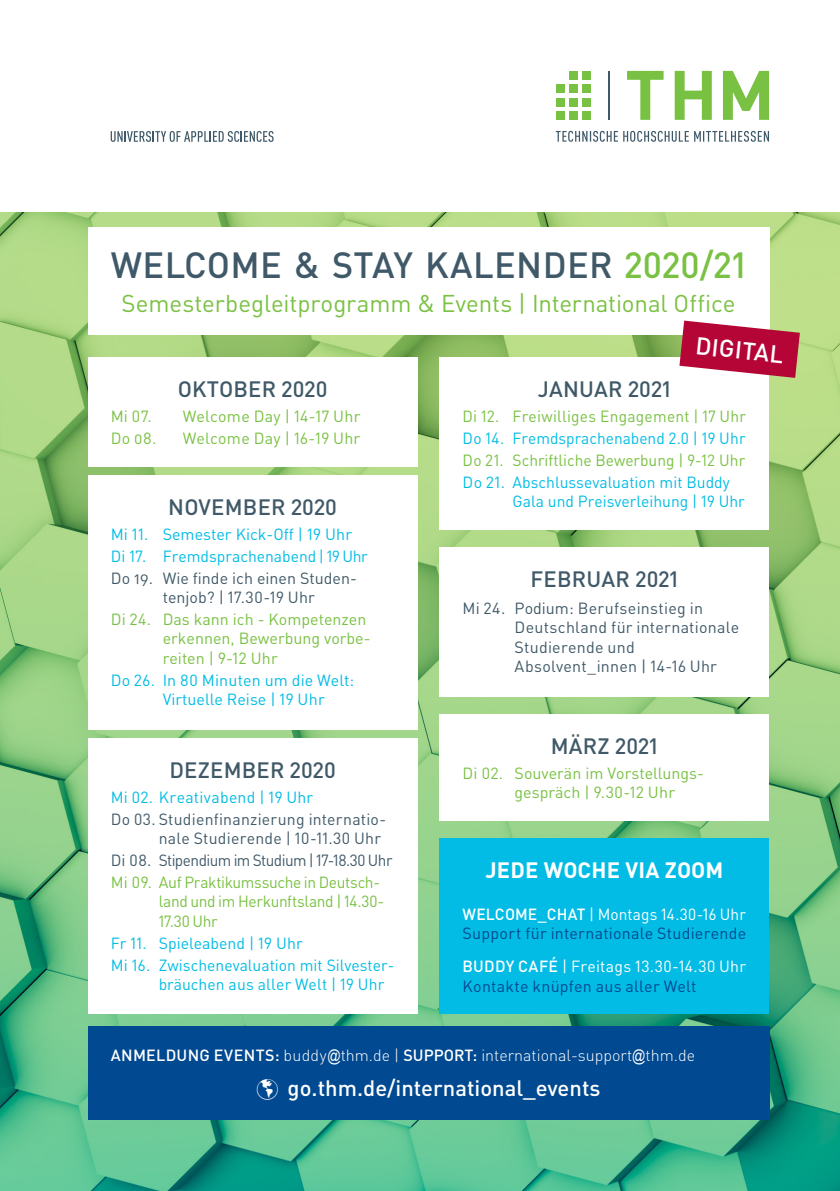
<style>
.page{position:relative;width:840px;height:1191px;background:#fff}
.page>*{position:absolute;margin:0;border:0;box-sizing:border-box;transform-origin:0 0}
.Textbereich{font:500 36px "DIN Pro";letter-spacing:.01em;color:#405968}
.Headline_Kopfzeile{font:500 24.2px "DIN Pro";color:#fff}
.Textbereich-2{font:24px "DIN Pro";letter-spacing:-.005em;color:#79c142}
.Textbereich-3{font:500 22px "DIN Pro";letter-spacing:.01em;color:#405968}
.Textbereich-4{font:500 22px "DIN Pro";color:#fff}
.Textbereich-5{font:700 22px "DIN Pro";letter-spacing:.01em;color:#fff}
.Textbereich-6{font:16px/19.2px "DIN Pro";color:#02bce5}
.Textbereich-7{font:16px/19.2px "DIN Pro";letter-spacing:.015em;color:#405968}
.Textbereich-8{font:16px/19.2px "DIN Pro";color:#79c142}
.Textbereich-9{font:16px/19.2px "DIN Pro";letter-spacing:.015em;color:#014990}
.Textbereich-10{font:16px/19.2px "DIN Pro";letter-spacing:-.02em;color:#79c142}
.Textbereich-11{font:300 16px "DIN Pro";color:#fff}
.Textbereich-12{font:16px "DIN Pro";letter-spacing:-.035em;color:#405968}
.Textbereich-13{font:16px "DIN Pro";letter-spacing:.02em;color:#79c142}
.s1{color:#79c142}
.s2{font-weight:500;color:#fff}
.s3{color:#fff}
.s4{font-weight:500}
.s5{font-family:"Arial Narrow";font-weight:400}
</style>
<div class="page">
<img style="left:0;top:213px;width:839px;height:978px">
<div style="left:582px;top:111px;width:9px;height:9px;background:#79c142"></div>
<div style="left:582px;top:98px;width:9px;height:8px;background:#79c142"></div>
<div style="left:582px;top:84px;width:9px;height:9px;background:#79c142"></div>
<div style="left:582px;top:71px;width:9px;height:9px;background:#79c142"></div>
<div style="left:569px;top:84px;width:8px;height:9px;background:#79c142"></div>
<div style="left:569px;top:71px;width:8px;height:9px;background:#79c142"></div>
<div style="left:555px;top:84px;width:9px;height:9px;background:#79c142"></div>
<div style="left:569px;top:111px;width:8px;height:9px;background:#79c142"></div>
<div style="left:569px;top:98px;width:8px;height:8px;background:#79c142"></div>
<div style="left:555px;top:111px;width:9px;height:9px;background:#79c142"></div>
<div style="left:555px;top:98px;width:9px;height:8px;background:#79c142"></div>
<svg style="left:627px;top:71px;width:36px;height:49px"></svg>
<svg style="left:674px;top:71px;width:37px;height:49px"></svg>
<svg style="left:722px;top:71px;width:46px;height:49px"></svg>
<svg style="left:555px;top:131px;width:213px;height:11px"></svg>
<hr style="left:608px;top:71px;width:1px;height:49px;background:#405968">
<div style="left:88px;top:227px;width:680px;height:108px;background:#fff"></div>
<svg style="left:111px;top:131px;width:162px;height:11px"></svg>
<div style="left:88px;top:357px;width:329px;height:109px;background:#fff"></div>
<div style="left:88px;top:475px;width:329px;height:254px;background:#fff"></div>
<div style="left:88px;top:738px;width:329px;height:276px;background:#fff"></div>
<div style="left:439px;top:357px;width:329px;height:173px;background:#fff"></div>
<div style="left:439px;top:547px;width:329px;height:150px;background:#fff"></div>
<div style="left:439px;top:714px;width:329px;height:106px;background:#fff"></div>
<div style="left:439px;top:838px;width:329px;height:176px;background:#02bce5"></div>
<div style="left:88px;top:1026px;width:680px;height:94px;background:#014990"></div>
<svg style="left:679px;top:320px;width:120px;height:58px"></svg>
<p class="Textbereich" style="left:111px;top:235px;width:636px">WELCOME &amp; STAY KALENDER <span class="s1">2020/21</span></p>
<p class="Textbereich-2" style="left:121px;top:284px;width:615px">Semesterbegleitprogramm &amp; Events | International Office</p>
<p class="Textbereich-3" style="left:178px;top:371px;width:151px">OKTOBER 2020</p>
<p class="Textbereich-8" style="left:111px;top:405px;width:43px">Mi 07.</p>
<p class="Textbereich-8" style="left:183px;top:405px;width:179px">Welcome Day | 14-17 Uhr</p>
<p class="Textbereich-8" style="left:111px;top:427px;width:47px">Do 08.</p>
<p class="Textbereich-8" style="left:183px;top:427px;width:179px">Welcome Day | 16-19 Uhr</p>
<p class="Textbereich-3" style="left:168px;top:489px;width:170px">NOVEMBER 2020</p>
<p class="Textbereich-6" style="left:111px;top:523px;width:243px">Mi 11. Semester Kick-Off | 19 Uhr</p>
<p class="Textbereich-6" style="left:111px;top:545px;width:258px">Di 17. Fremdsprachenabend | 19 Uhr</p>
<p class="Textbereich-7" style="left:163px;top:567px;width:195px;text-indent:-52px">Do 19. Wie finde ich einen Studen&shy;tenjob? | 17.30-19 Uhr</p>
<p class="Textbereich-8" style="left:163px;top:608px;width:209px;text-indent:-52px">Di 24. Das kann ich - Kompetenzen erkennen, Bewerbung vorbe&shy;reiten | 9-12 Uhr</p>
<p class="Textbereich-6" style="left:163px;top:668px;width:193px;text-indent:-52px">Do 26. In 80 Minuten um die Welt:<br>Virtuelle Reise | 19 Uhr</p>
<p class="Textbereich-3" style="left:169px;top:752px;width:168px">DEZEMBER 2020</p>
<p class="Textbereich-6" style="left:111px;top:786px;width:204px">Mi 02. Kreativabend | 19 Uhr</p>
<p class="Textbereich-7" style="left:159px;top:808px;width:229px;text-indent:-48px">Do 03. Studienfinanzierung internatio&shy;nale Studierende | 10-11.30 Uhr</p>
<p class="Textbereich-12" style="left:111px;top:847px;width:283px">Di 08. Stipendium im Studium | 17-18.30 Uhr</p>
<p class="Textbereich-10" style="left:159px;top:871px;width:227px;text-indent:-48px">Mi 09. Auf Praktikumssuche in Deutsch&shy;land und im Herkunftsland | 14.30-<br>17.30 Uhr</p>
<p class="Textbereich-6" style="left:111px;top:931px;width:193px">Fr 11. Spieleabend | 19 Uhr</p>
<p class="Textbereich-6" style="left:159px;top:953px;width:237px;text-indent:-48px">Mi 16. Zwischenevaluation mit Silvester&shy;bräuchen aus aller Welt | 19 Uhr</p>
<p class="Headline_Kopfzeile" style="left:697px;top:325px;width:90px;rotate:6deg">DIGITAL</p>
<p class="Textbereich-3" style="left:537px;top:371px;width:135px">JANUAR 2021</p>
<p class="Textbereich-13" style="left:462px;top:403px;width:285px">Di 12. Freiwilliges Engagement | 17 Uhr</p>
<p class="Textbereich-6" style="left:462px;top:427px;width:284px">Do 14. Fremdsprachenabend 2.0 | 19 Uhr</p>
<p class="Textbereich-8" style="left:462px;top:449px;width:284px">Do 21. Schriftliche Bewerbung | 9-12 Uhr</p>
<p class="Textbereich-6" style="left:512px;top:471px;width:233px;text-indent:-50px">Do 21. Abschlussevaluation mit Buddy<br>Gala und Preisverleihung | 19 Uhr</p>
<p class="Textbereich-3" style="left:530px;top:561px;width:149px">FEBRUAR 2021</p>
<p class="Textbereich-7" style="left:514px;top:597px;width:226px;text-indent:-52px">Mi 24. Podium: Berufseinstieg in<br>Deutschland für internationale<br>Studierende und<br>Absolvent_innen | 14-16 Uhr</p>
<p class="Textbereich-3" style="left:550px;top:728px;width:109px">MÄRZ 2021</p>
<p class="Textbereich-8" style="left:514px;top:762px;width:191px;text-indent:-52px">Di 02. Souverän im Vorstellungs&shy;gespräch | 9.30-12 Uhr</p>
<p class="Textbereich-5" style="left:485px;top:851px;width:239px">JEDE WOCHE VIA ZOOM</p>
<p class="Textbereich-9" style="left:462px;top:903px;width:285px"><span class="s2">WELCOME_CHAT</span> <span class="s3">| Montags 14.30-16 Uhr<br></span>Support für internationale Studierende</p>
<p class="Textbereich-9" style="left:462px;top:955px;width:285px"><span class="s2">BUDDY CAFÉ</span> <span class="s3">| Freitags 13.30-14.30 Uhr<br></span>Kontakte knüpfen aus aller Welt</p>
<p class="Textbereich-11" style="left:111px;top:1043px;width:585px"><span class="s4">ANMELDUNG EVENTS:</span> buddy<span class="s5">@</span>thm.de | <span class="s4">SUPPORT:</span> international-support<span class="s5">@</span>thm.de</p>
<p class="Textbereich-4" style="left:256px;top:1070px;width:345px">☑ go.thm.de/international_events</p>
</div>
